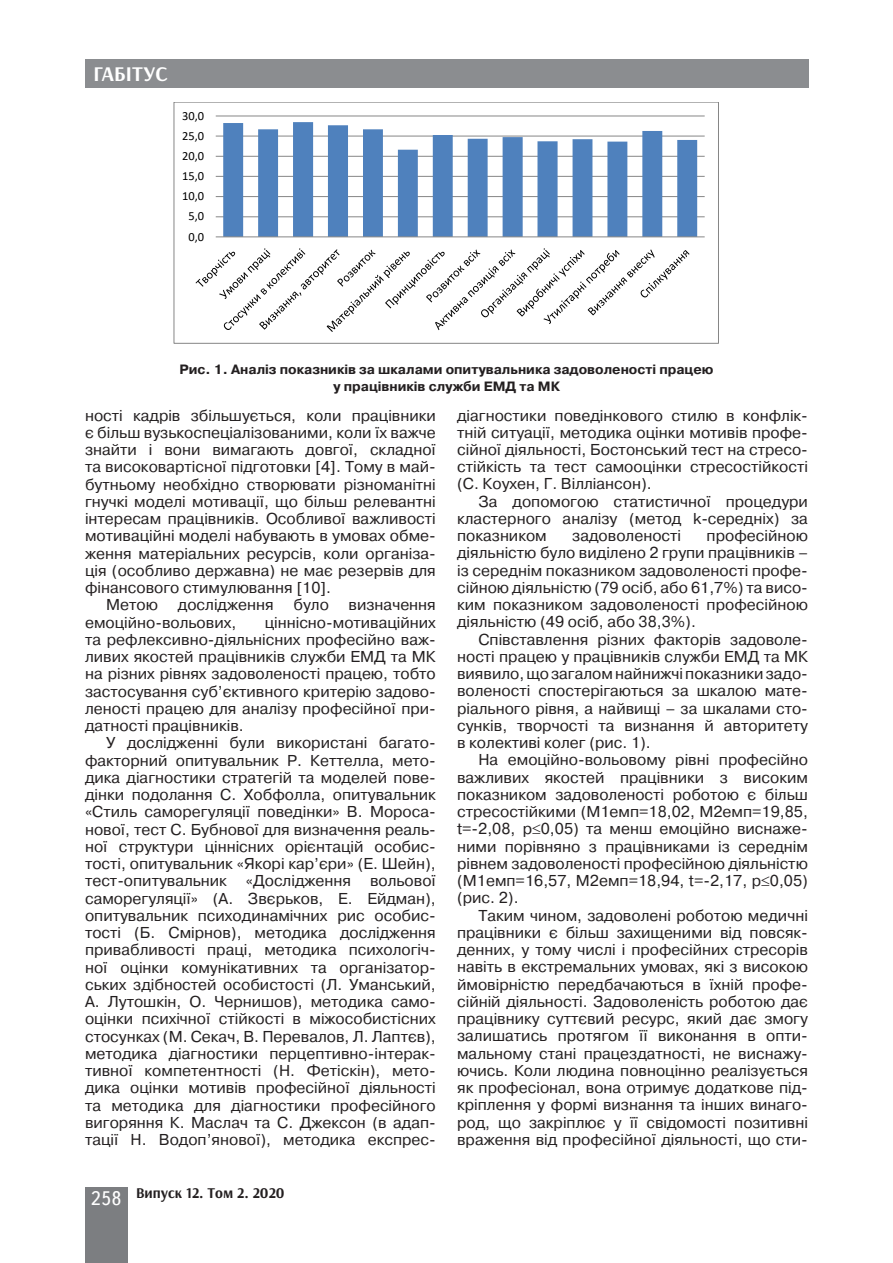
<style>
.page{position:relative;width:893px;height:1263px;background:#fff}
.page>*{position:absolute;margin:0;border:0;box-sizing:border-box;transform-origin:0 0}
.t1{font:700 21px "Arsenal";color:#fff}
.Текст_основной{font:15.75px/17.2px "Pragmatica C";color:#231f20;text-align:justify}
.t2{font:700 15px "Arsenal";color:#231f20}
.Рисунок{font:700 13.5px/17.2px "Pragmatica C";color:#231f20;text-align:center}
.t3{font:12.45px "Calibri";color:#000}
.s1{font-family:"Ukrainian Text";font-weight:400;font-size:19.5px;color:#fff}
</style>
<div class="page">
<div style="left:85px;top:59px;width:723px;height:29px;background:#8b8d90"></div>
<div style="left:85px;top:1186px;width:43px;height:76px;background:#7c7e81"></div>
<hr style="left:216px;top:216px;width:489px;height:1px;background:#868686">
<hr style="left:216px;top:196px;width:489px;height:1px;background:#868686">
<hr style="left:216px;top:176px;width:489px;height:1px;background:#868686">
<hr style="left:216px;top:156px;width:489px;height:1px;background:#868686">
<hr style="left:216px;top:136px;width:489px;height:1px;background:#868686">
<hr style="left:216px;top:116px;width:489px;height:1px;background:#868686">
<svg style="left:223px;top:122px;width:474px;height:114px;fill:#5585bd"></svg>
<hr style="left:216px;top:236px;width:489px;height:1px;background:#868686">
<svg style="left:196px;top:248px;width:493px;height:84px"></svg>
<div style="left:173px;top:102px;width:546px;height:242px;border:1px solid #868686"></div>
<h1 class="t1" style="left:94px;top:61px;width:76px">ГАБІТУС</h1>
<p class="t3" style="left:182px;top:107px;width:24px">30,0</p>
<p class="t3" style="left:182px;top:127px;width:24px">25,0</p>
<p class="t3" style="left:182px;top:147px;width:24px">20,0</p>
<p class="t3" style="left:182px;top:167px;width:24px">15,0</p>
<p class="t3" style="left:182px;top:187px;width:24px">10,0</p>
<p class="t3" style="left:188px;top:208px;width:17px">5,0</p>
<p class="t3" style="left:188px;top:228px;width:17px">0,0</p>
<p class="Рисунок" style="left:179px;top:361px;width:536px">Рис. 1. Аналіз показників за шкалами опитувальника задоволеності працею у працівників служби ЕМД та МК</p>
<p class="Текст_основной" style="left:85px;top:407px;width:352px">ності кадрів збільшується, коли працівники є більш вузькоспеціалізованими, коли їх важче знайти і вони вимагають довгої, складної та високовартісної підготовки [4]. Тому в май&shy;бутньому необхідно створювати різноманітні гнучкі моделі мотивації, що більш релевантні інтересам працівників. Особливої важливості мотиваційні моделі набувають в умовах обме&shy;ження матеріальних ресурсів, коли організа&shy;ція (особливо державна) не має резервів для фінансового стимулювання [10].</p>
<p class="Текст_основной" style="left:106px;top:597px;width:53px">Метою</p>
<p class="Текст_основной" style="left:178px;top:597px;width:97px">дослідження</p>
<p class="Текст_основной" style="left:293px;top:597px;width:37px">було</p>
<p class="Текст_основной" style="left:349px;top:597px;width:89px">визначення</p>
<p class="Текст_основной" style="left:85px;top:614px;width:153px">емоційно-вольових,</p>
<p class="Текст_основной" style="left:85px;top:614px;width:352px;text-indent:180px">ціннісно-мотиваційних та рефлексивно-діяльнісних професійно важ&shy;ливих якостей працівників служби ЕМД та МК на різних рівнях задоволеності працею, тобто застосування суб’єктивного критерію задово&shy;леності працею для аналізу професійної при&shy;датності працівників.</p>
<p class="Текст_основной" style="left:85px;top:735px;width:352px;text-indent:21px">У дослідженні були використані багато&shy;факторний опитувальник Р. Кеттелла, мето&shy;дика діагностики стратегій та моделей пове&shy;дінки подолання С. Хобфолла, опитувальник «Стиль саморегуляції поведінки» В. Мороса&shy;нової, тест С. Бубнової для визначення реаль&shy;ної структури ціннісних орієнтацій особис&shy;тості, опитувальник «Якорі кар’єри» (Е. Шейн), тест-опитувальник «Дослідження вольової саморегуляції» (А. Звєрьков, Е. Ейдман), опитувальник психодинамічних рис особис&shy;тості (Б. Смірнов), методика дослідження привабливості праці, методика психологіч&shy;ної оцінки комунікативних та організатор&shy;ських здібностей особистості (Л. Уманський, А. Лутошкін, О. Чернишов), методика само&shy;оцінки психічної стійкості в міжособистісних стосунках (М. Секач, В. Перевалов, Л. Лаптєв), методика діагностики перцептивно-інтерак&shy;тивної компетентності (Н. Фетіскін), мето&shy;дика оцінки мотивів професійної діяльності та методика для діагностики професійного вигоряння К. Маслач та С. Джексон (в адап&shy;тації Н. Водоп’янової), методика експрес-</p>
<p class="t2" style="left:91px;top:1183px;width:195px"><span class="s1">258</span> Випуск 12. Том 2. 2020</p>
<p class="Текст_основной" style="left:457px;top:407px;width:352px">діагностики поведінкового стилю в конфлік&shy;тній ситуації, методика оцінки мотивів профе&shy;сійної діяльності, Бостонський тест на стресо&shy;стійкість та тест самооцінки стресостійкості (С. Коухен, Г. Вілліансон).</p>
<p class="Текст_основной" style="left:457px;top:493px;width:352px;text-indent:21px">За допомогою статистичної процедури кластерного аналізу (метод k-середніх) за показником</p>
<p class="Текст_основной" style="left:457px;top:527px;width:352px;text-indent:249px">професійною діяльністю було виділено 2 групи працівників – із середнім показником задоволеності профе&shy;сійною діяльністю (79 осіб, або 61,7%) та висо&shy;ким показником задоволеності професійною діяльністю (49 осіб, або 38,3%).</p>
<p class="Текст_основной" style="left:457px;top:631px;width:352px;text-indent:21px">Співставлення різних факторів задоволе&shy;ності працею у працівників служби ЕМД та МК виявило, що загалом найнижчі показники задо&shy;воленості спостерігаються за шкалою мате&shy;ріального рівня, а найвищі – за шкалами сто&shy;сунків, творчості та визнання й авторитету в колективі колег (рис. 1).</p>
<p class="Текст_основной" style="left:457px;top:752px;width:352px;text-indent:21px">На емоційно-вольовому рівні професійно важливих якостей працівники з високим показником задоволеності роботою є більш стресостійкими (М1емп=18,02, М2емп=19,85, t=-2,08, р≤0,05) та менш емоційно виснаже&shy;ними порівняно з працівниками із середнім рівнем задоволеності професійною діяльністю (М1емп=16,57, М2емп=18,94, t=-2,17, р≤0,05) (рис. 2).</p>
<p class="Текст_основной" style="left:457px;top:907px;width:352px;text-indent:21px">Таким чином, задоволені роботою медичні працівники є більш захищеними від повсяк&shy;денних, у тому числі і професійних стресорів навіть в екстремальних умовах, які з високою ймовірністю передбачаються в їхній профе&shy;сійній діяльності. Задоволеність роботою дає працівнику суттєвий ресурс, який дає змогу залишатись протягом її виконання в опти&shy;мальному стані працездатності, не виснажу&shy;ючись. Коли людина повноцінно реалізується як професіонал, вона отримує додаткове під&shy;кріплення у формі визнання та інших винаго&shy;род, що закріплює у її свідомості позитивні враження від професійної діяльності, що сти-</p>
<p class="Текст_основной" style="left:572px;top:527px;width:110px">задоволеності</p>
</div>
